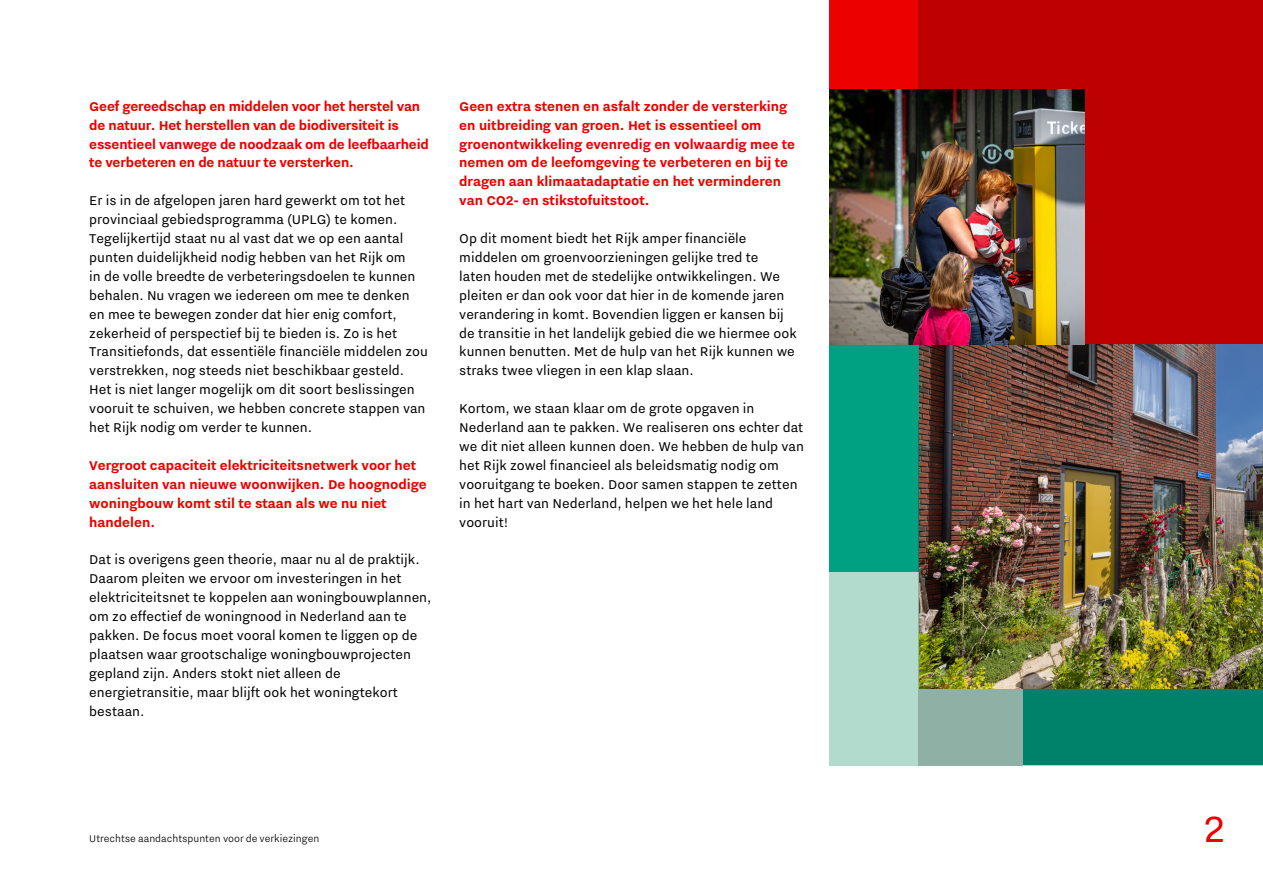
<style>
.page{position:relative;width:1263px;height:893px;background:#fff}
.page>*{position:absolute;margin:0;border:0;box-sizing:border-box;transform-origin:0 0}
.t1{font:45px "Nitti Utrecht";color:#ec0000}
.Basistekst{font:15.75px/18.9px "Nitti Utrecht";color:#000}
.Kop_1{font:700 15.75px/18.9px "Nitti Utrecht";color:#ec0000}
.t2{font:300 12px "Nitti Utrecht";color:#000}
</style>
<div class="page">
<div style="left:829px;top:0;width:357px;height:344px;background:#ec0000"></div>
<div style="left:918px;top:0;width:345px;height:344px;background:#bd0000"></div>
<div style="left:829px;top:344px;width:434px;height:421px;background:#00a183"></div>
<div style="left:829px;top:572px;width:194px;height:193px;background:#b3dbcd"></div>
<svg style="left:918px;top:421px;width:345px;height:344px;background:#2b8f7b"></svg>
<img style="left:919px;top:344px;width:344px;height:345px">
<img style="left:829px;top:89px;width:255px;height:255px">
<h2 class="Kop_1" style="left:89px;top:96px;width:341px">Geef gereedschap en middelen voor het herstel van de natuur. Het herstellen van de biodiversiteit is essentieel vanwege de noodzaak om de leefbaarheid te verbeteren en de natuur te versterken.</h2>
<p class="Basistekst" style="left:89px;top:191px;width:340px">Er is in de afgelopen jaren hard gewerkt om tot het provinciaal gebiedsprogramma (UPLG) te komen.<br>Tegelijkertijd staat nu al vast dat we op een aantal punten duidelijkheid nodig hebben van het Rijk om<br>in de volle breedte de verbeteringsdoelen te kunnen behalen. Nu vragen we iedereen om mee te denken en mee te bewegen zonder dat hier enig comfort, zekerheid of perspectief bij te bieden is. Zo is het Transitiefonds, dat essentiële financiële middelen zou verstrekken, nog steeds niet beschikbaar gesteld.<br>Het is niet langer mogelijk om dit soort beslissingen vooruit te schuiven, we hebben concrete stappen van het Rijk nodig om verder te kunnen.</p>
<h2 class="Kop_1" style="left:89px;top:455px;width:339px">Vergroot capaciteit elektriciteitsnetwerk voor het aansluiten van nieuwe woonwijken. De hoognodige woningbouw komt stil te staan als we nu niet handelen.</h2>
<p class="Basistekst" style="left:89px;top:550px;width:344px">Dat is overigens geen theorie, maar nu al de praktijk.<br>Daarom pleiten we ervoor om investeringen in het elektriciteitsnet te koppelen aan woningbouwplannen, om zo effectief de woningnood in Nederland aan te pakken. De focus moet vooral komen te liggen op de plaatsen waar grootschalige woningbouwprojecten gepland zijn. Anders stokt niet alleen de energietransitie, maar blijft ook het woningtekort bestaan.</p>
<h2 class="Kop_1" style="left:459px;top:96px;width:337px">Geen extra stenen en asfalt zonder de versterking en uitbreiding van groen. Het is essentieel om groenontwikkeling evenredig en volwaardig mee te nemen om de leefomgeving te verbeteren en bij te dragen aan klimaatadaptatie en het verminderen van CO2- en stikstofuitstoot.</h2>
<p class="Basistekst" style="left:459px;top:229px;width:339px">Op dit moment biedt het Rijk amper financiële middelen om groenvoorzieningen gelijke tred te<br>laten houden met de stedelijke ontwikkelingen. We pleiten er dan ook voor dat hier in de komende jaren verandering in komt. Bovendien liggen er kansen bij de transitie in het landelijk gebied die we hiermee ook kunnen benutten. Met de hulp van het Rijk kunnen we straks twee vliegen in een klap slaan.</p>
<p class="Basistekst" style="left:459px;top:399px;width:346px">Kortom, we staan klaar om de grote opgaven in Nederland aan te pakken. We realiseren ons echter dat we dit niet alleen kunnen doen. We hebben de hulp van het Rijk zowel financieel als beleidsmatig nodig om vooruitgang te boeken. Door samen stappen te zetten in het hart van Nederland, helpen we het hele land vooruit!</p>
<p class="t2" style="left:89px;top:832px;width:232px">Utrechtse aandachtspunten voor de verkiezingen</p>
<h1 class="t1" style="left:1204px;top:805px;width:22px">2</h1>
</div>
